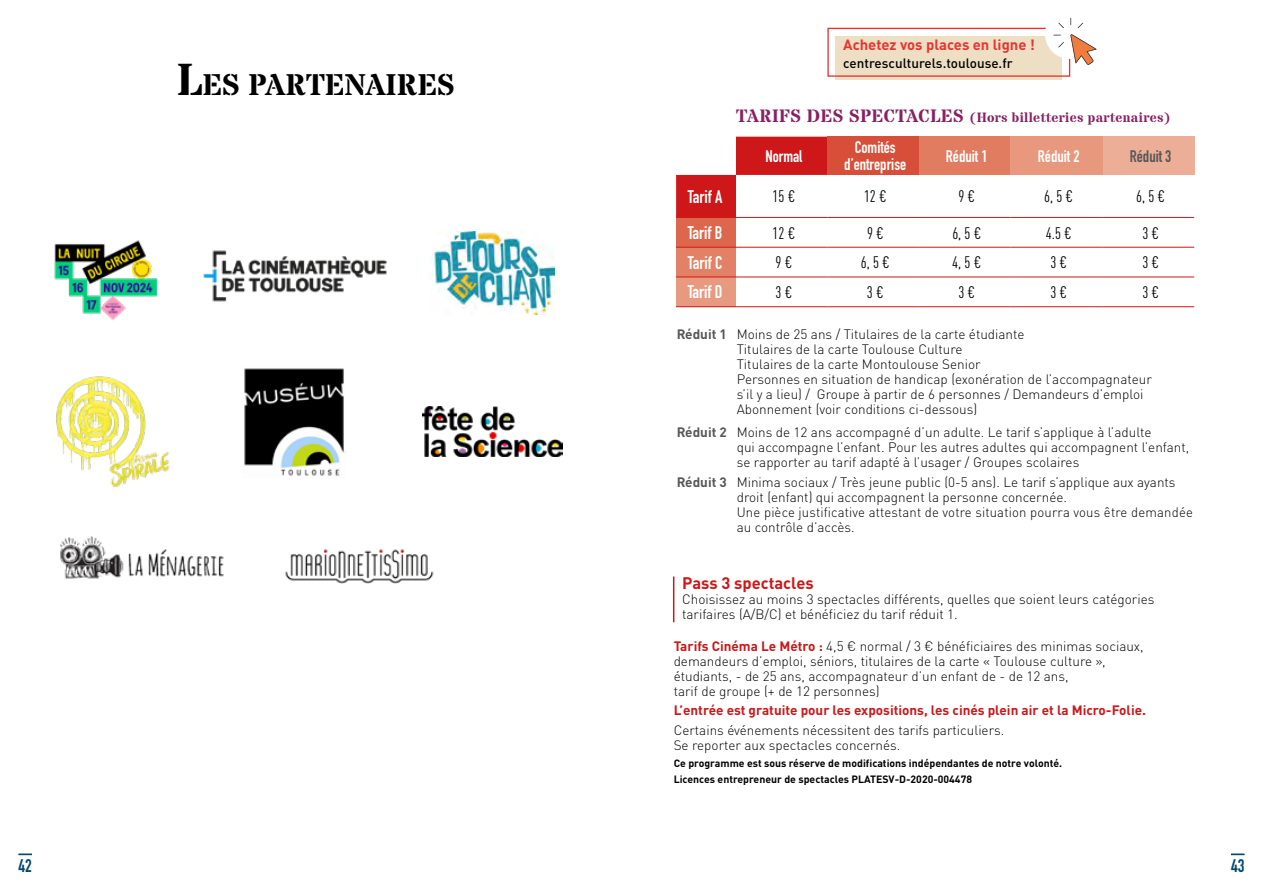
<style>
.page{position:relative;width:1263px;height:893px;background:#fff}
.page>*{position:absolute;margin:0;border:0;box-sizing:border-box;transform-origin:0 0}
.t1{font:700 30px "Stardos Stencil";color:#000}
.t2{font:700 18px "DIN Condensed";color:#fff}
.t3{font:700 18px "DIN Condensed";color:#024873}
.t4{font:condensed 16.5px "DINOT";color:#000}
.t5{font:700 16.5px/16.5px "DIN Condensed";color:#fff;text-align:center}
.t6{font:700 16.5px "DINOT";color:#cd1719}
.t7{font:700 16.5px "DIN Condensed";color:#575756}
.t8{font:700 14.7px "DINOT";color:#e73431}
.t9{font:300 13.5px/15px "DINOT";color:#000}
.t10{font:700 13.5px "DINOT";color:#cd1719}
.t11{font:700 13.5px "Stardos Stencil";letter-spacing:.02em;color:#882062}
.t12{font:500 13.5px "DINOT";color:#000}
.t13{font:700 10.5px/16.8px "DINOT";color:#000}
.s1{font-size:45px}
.s2{font-size:18px}
.s3{font-weight:700;color:#575756}
.s4{font-weight:700;color:#cd1719}
</style>
<div class="page">
<svg style="left:19px;top:854px;width:13px;height:1px"></svg>
<svg style="left:1231px;top:854px;width:13px;height:1px"></svg>
<img style="left:54px;top:240px;width:104px;height:80px">
<img style="left:203px;top:250px;width:184px;height:52px">
<img style="left:56px;top:376px;width:114px;height:112px">
<img style="left:244px;top:368px;width:102px;height:108px">
<img style="left:430px;top:231px;width:124px;height:84px">
<img style="left:422px;top:407px;width:140px;height:50px">
<img style="left:285px;top:549px;width:149px;height:35px">
<img style="left:60px;top:536px;width:164px;height:43px">
<hr style="left:673px;top:576px;width:1px;height:46px;background:#cd1719">
<svg style="left:676px;top:137px;width:151px;height:80px"></svg>
<div style="left:827px;top:137px;width:92px;height:38px;background:#d74f38"></div>
<div style="left:919px;top:137px;width:91px;height:38px;background:#e17c60"></div>
<div style="left:1010px;top:137px;width:93px;height:38px;background:#e7987d"></div>
<div style="left:1103px;top:137px;width:91px;height:38px;background:#ecae97"></div>
<div style="left:676px;top:217px;width:60px;height:30px;background:#dc674c"></div>
<div style="left:676px;top:247px;width:60px;height:30px;background:#e28165"></div>
<div style="left:676px;top:277px;width:60px;height:30px;background:#e89a80"></div>
<hr style="left:676px;top:217px;width:60px;height:1px;background:#cd1719">
<hr style="left:736px;top:217px;width:91px;height:1px;background:#cd1719">
<hr style="left:827px;top:217px;width:92px;height:1px;background:#cd1719">
<hr style="left:919px;top:217px;width:91px;height:1px;background:#cd1719">
<hr style="left:1010px;top:217px;width:93px;height:1px;background:#cd1719">
<hr style="left:1103px;top:217px;width:91px;height:1px;background:#cd1719">
<hr style="left:676px;top:247px;width:60px;height:1px;background:#cd1719">
<hr style="left:736px;top:247px;width:91px;height:1px;background:#cd1719">
<hr style="left:827px;top:247px;width:92px;height:1px;background:#cd1719">
<hr style="left:919px;top:247px;width:91px;height:1px;background:#cd1719">
<hr style="left:1010px;top:247px;width:93px;height:1px;background:#cd1719">
<hr style="left:1103px;top:247px;width:91px;height:1px;background:#cd1719">
<hr style="left:676px;top:277px;width:60px;height:1px;background:#cd1719">
<hr style="left:736px;top:277px;width:91px;height:1px;background:#cd1719">
<hr style="left:827px;top:277px;width:92px;height:1px;background:#cd1719">
<hr style="left:919px;top:277px;width:91px;height:1px;background:#cd1719">
<hr style="left:1010px;top:277px;width:93px;height:1px;background:#cd1719">
<hr style="left:1103px;top:277px;width:91px;height:1px;background:#cd1719">
<hr style="left:676px;top:306px;width:60px;height:1px;background:#cd1719">
<hr style="left:736px;top:306px;width:91px;height:1px;background:#cd1719">
<hr style="left:827px;top:306px;width:92px;height:1px;background:#cd1719">
<hr style="left:919px;top:306px;width:91px;height:1px;background:#cd1719">
<hr style="left:1010px;top:306px;width:93px;height:1px;background:#cd1719">
<hr style="left:1103px;top:306px;width:91px;height:1px;background:#cd1719">
<div style="left:836px;top:36px;width:226px;height:43px;background:#eedfc4"></div>
<div style="left:827px;top:28px;width:243px;height:49px;border:1px solid #e73431"></div>
<div style="left:1045px;top:9px;width:50px;height:50px;background:#fff;border-radius:50%"></div>
<svg style="left:1070px;top:34px;width:26px;height:31px"></svg>
<svg style="left:1078px;top:23px;width:5px;height:5px"></svg>
<svg style="left:1058px;top:42px;width:6px;height:5px"></svg>
<h1 class="t1" style="left:177px;top:66px;width:280px"><span class="s1">L</span>ES PARTENAIRES</h1>
<p class="t8" style="left:843px;top:35px;width:193px">Achetez vos places en ligne !</p>
<p class="t12" style="left:843px;top:55px;width:171px">centresculturels.toulouse.fr</p>
<p class="t11" style="left:736px;top:109px;width:436px"><span class="s2">TARIFS DES SPECTACLES</span> (Hors billetteries partenaires)</p>
<p class="t5" style="left:765px;top:148px;width:38px">Normal</p>
<p class="t5" style="left:844px;top:139px;width:64px">Comités d’entreprise</p>
<p class="t5" style="left:946px;top:148px;width:43px">Réduit 1</p>
<p class="t5" style="left:1038px;top:148px;width:43px">Réduit 2</p>
<p class="t7" style="left:1130px;top:145px;width:43px">Réduit 3</p>
<h2 class="t2" style="left:688px;top:184px;width:36px">Tarif A</h2>
<p class="t4" style="left:772px;top:187px;width:24px">15 €</p>
<p class="t4" style="left:864px;top:187px;width:24px">12 €</p>
<p class="t4" style="left:958px;top:187px;width:18px">9 €</p>
<p class="t4" style="left:1044px;top:187px;width:30px">6, 5 €</p>
<p class="t4" style="left:1136px;top:187px;width:30px">6, 5 €</p>
<h2 class="t2" style="left:688px;top:220px;width:36px">Tarif B</h2>
<p class="t4" style="left:772px;top:223px;width:24px">12 €</p>
<p class="t4" style="left:867px;top:223px;width:18px">9 €</p>
<p class="t4" style="left:952px;top:223px;width:30px">6, 5 €</p>
<p class="t4" style="left:1046px;top:223px;width:27px">4.5 €</p>
<p class="t4" style="left:1142px;top:223px;width:18px">3 €</p>
<h2 class="t2" style="left:688px;top:250px;width:36px">Tarif C</h2>
<p class="t4" style="left:775px;top:253px;width:18px">9 €</p>
<p class="t4" style="left:861px;top:253px;width:30px">6, 5 €</p>
<p class="t4" style="left:952px;top:253px;width:30px">4, 5 €</p>
<p class="t4" style="left:1050px;top:253px;width:18px">3 €</p>
<p class="t4" style="left:1142px;top:253px;width:18px">3 €</p>
<h2 class="t2" style="left:688px;top:280px;width:36px">Tarif D</h2>
<p class="t4" style="left:775px;top:283px;width:18px">3 €</p>
<p class="t4" style="left:867px;top:283px;width:18px">3 €</p>
<p class="t4" style="left:958px;top:283px;width:18px">3 €</p>
<p class="t4" style="left:1050px;top:283px;width:18px">3 €</p>
<p class="t4" style="left:1142px;top:283px;width:18px">3 €</p>
<p class="t9" style="left:737px;top:326px;width:417px;text-indent:-60px"><span class="s3">Réduit 1</span> Moins de 25 ans / Titulaires de la carte étudiante<br>Titulaires de la carte Toulouse Culture<br>Titulaires de la carte Montoulouse Senior<br>Personnes en situation de handicap (exonération de l’accompagnateur s’il y a lieu) / Groupe à partir de 6 personnes / Demandeurs d’emploi Abonnement (voir conditions ci-dessous)</p>
<p class="t9" style="left:737px;top:425px;width:454px;text-indent:-60px"><span class="s3">Réduit 2</span> Moins de 12 ans accompagné d’un adulte. Le tarif s’applique à l’adulte<br>qui accompagne l’enfant. Pour les autres adultes qui accompagnent l’enfant, se rapporter au tarif adapté à l’usager / Groupes scolaires</p>
<p class="t9" style="left:737px;top:474px;width:458px;text-indent:-60px"><span class="s3">Réduit 3</span> Minima sociaux / Très jeune public (0-5 ans). Le tarif s’applique aux ayants droit (enfant) qui accompagnent la personne concernée.<br>Une pièce justificative attestant de votre situation pourra vous être demandée au contrôle d’accès.</p>
<p class="t6" style="left:682px;top:572px;width:133px">Pass 3 spectacles</p>
<p class="t9" style="left:682px;top:592px;width:474px">Choisissez au moins 3 spectacles différents, quelles que soient leurs catégories tarifaires (A/B/C) et bénéficiez du tarif réduit 1.</p>
<p class="t9" style="left:674px;top:639px;width:471px"><span class="s4">Tarifs Cinéma Le Métro :</span> 4,5 € normal / 3 € bénéficiaires des minimas sociaux, demandeurs d’emploi, séniors, titulaires de la carte « Toulouse culture », étudiants, - de 25 ans, accompagnateur d’un enfant de - de 12 ans,<br>tarif de groupe (+ de 12 personnes)</p>
<p class="t10" style="left:674px;top:702px;width:474px">L’entrée est gratuite pour les expositions, les cinés plein air et la Micro-Folie.</p>
<p class="t9" style="left:674px;top:722px;width:332px">Certains événements nécessitent des tarifs particuliers.<br>Se reporter aux spectacles concernés.</p>
<p class="t13" style="left:674px;top:754px;width:390px">Ce programme est sous réserve de modifications indépendantes de notre volonté.<br>Licences entrepreneur de spectacles PLATESV-D-2020-004478</p>
<h2 class="t3" style="left:19px;top:853px;width:15px">42</h2>
<h2 class="t3" style="left:1231px;top:853px;width:15px">43</h2>
</div>
